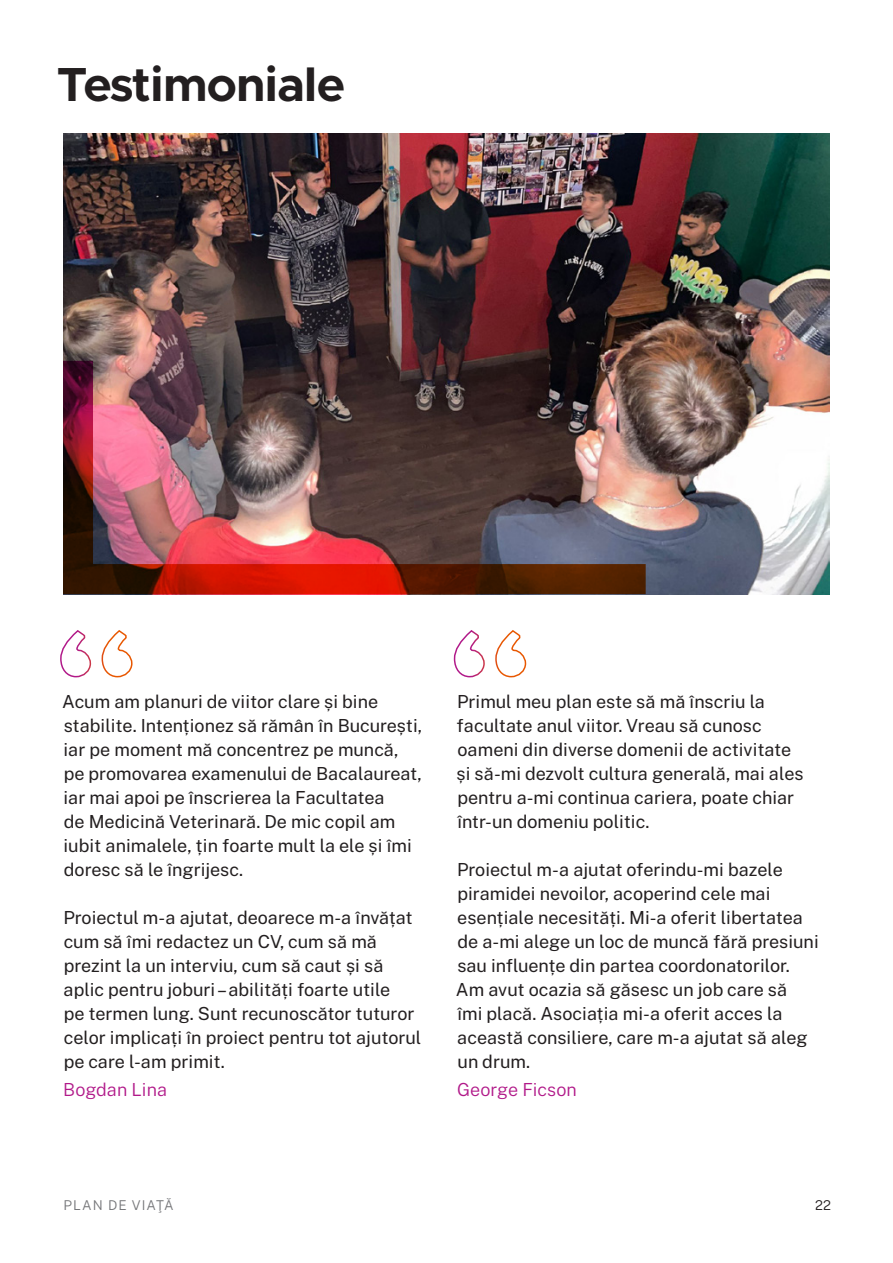
<style>
.page{position:relative;width:893px;height:1263px;background:#fff}
.page>*{position:absolute;margin:0;border:0;box-sizing:border-box;transform-origin:0 0}
.t1{font:700 48px "Metropolis";color:#231f20}
.t2{font:18px/24px "Public Sans";color:#231f20}
.t3{font:300 18px "Public Sans";color:#b11989}
.t4{font:300 13.5px "Public Sans";color:#757679}
.t5{font:300 13.5px "Public Sans";color:#231f20}
</style>
<div class="page">
<svg style="left:453px;top:630px;width:74px;height:48px"></svg>
<svg style="left:60px;top:630px;width:73px;height:48px"></svg>
<img style="left:63px;top:134px;width:766px;height:460px">
<img style="left:63px;top:359px;width:584px;height:236px">
<h1 class="t1" style="left:57px;top:54px;width:289px">Testimoniale</h1>
<p class="t2" style="left:62px;top:689px;width:361px">Acum am planuri de viitor clare și bine stabilite. Intenționez să rămân în București, iar pe moment mă concentrez pe muncă, pe promovarea examenului de Bacalaureat, iar mai apoi pe înscrierea la Facultatea<br>de Medicină Veterinară. De mic copil am iubit animalele, țin foarte mult la ele și îmi doresc să le îngrijesc.</p>
<p class="t2" style="left:63px;top:905px;width:359px">Proiectul m-a ajutat, deoarece m-a învățat cum să îmi redactez un CV, cum să mă prezint la un interviu, cum să caut și să aplic pentru joburi – abilități foarte utile<br>pe termen lung. Sunt recunoscător tuturor celor implicați în proiect pentru tot ajutorul pe care l-am primit.</p>
<p class="t2" style="left:456px;top:689px;width:349px">Primul meu plan este să mă înscriu la facultate anul viitor. Vreau să cunosc oameni din diverse domenii de activitate și să-mi dezvolt cultura generală, mai ales pentru a-mi continua cariera, poate chiar într-un domeniu politic.</p>
<p class="t2" style="left:456px;top:857px;width:364px">Proiectul m-a ajutat oferindu-mi bazele piramidei nevoilor, acoperind cele mai esențiale necesități. Mi-a oferit libertatea de a-mi alege un loc de muncă fără presiuni sau influențe din partea coordonatorilor.<br>Am avut ocazia să găsesc un job care să<br>îmi placă. Asociația mi-a oferit acces la această consiliere, care m-a ajutat să aleg un drum.</p>
<p class="t3" style="left:63px;top:1076px;width:105px">Bogdan Lina</p>
<p class="t3" style="left:457px;top:1076px;width:121px">George Ficson</p>
<p class="t4" style="left:63px;top:1195px;width:112px">Plan de viaţă</p>
<p class="t5" style="left:815px;top:1195px;width:18px">22</p>
</div>
